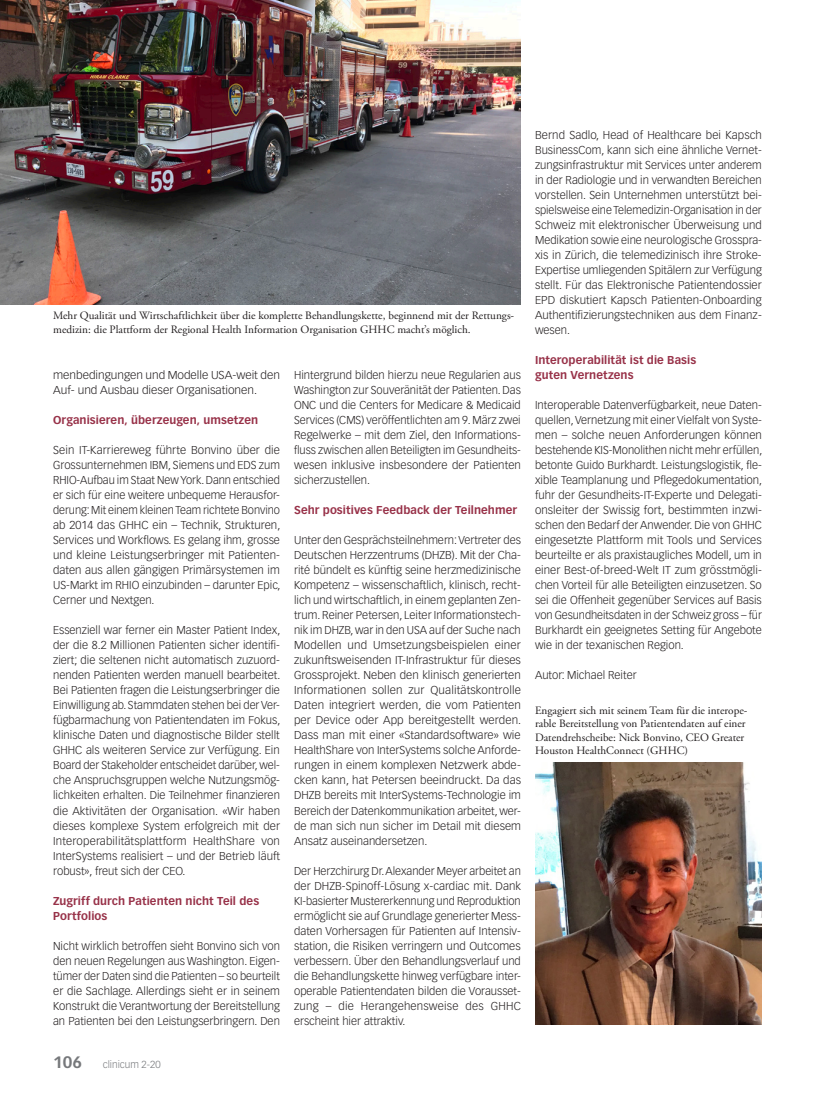
<style>
.page{position:relative;width:815px;height:1099px;background:#fff}
.page>*{position:absolute;margin:0;border:0;box-sizing:border-box;transform-origin:0 0}
.Lauftext{font:300 11.25px/15px "Vectora LT Std";color:#231f20;text-align:justify}
.Legende{font:11.25px/13.5px "Adobe Garamond Pro";color:#231f20}
.ZT_MM{font:700 11.25px/15px "Vectora LT Std";letter-spacing:.005em;color:#983249}
.Lauftext-2{font:300 11.25px/15px "Vectora LT Std";color:#231f20;scale:1.05 1}
.t1{font:300 10px "Vectora LT Std";color:#76787b}
.s1{font-weight:700;font-size:16.25px}
</style>
<div class="page">
<img style="left:535px;top:762px;width:227px;height:262px">
<img style="left:0;top:0;width:521px;height:304px">
<p class="Legende" style="left:53px;top:309px;width:463px">Mehr Qualität und Wirtschaftlichkeit über die komplette Behandlungskette, beginnend mit der Rettungs&shy;medizin: die Plattform der Regional Health Information Organisation GHHC macht’s möglich.</p>
<p class="Lauftext-2" style="left:53px;top:368px;width:217px">menbedingungen und Modelle USA-weit den<br>Auf- und Ausbau dieser Organisationen.</p>
<p class="ZT_MM" style="left:53px;top:413px;width:207px">Organisieren, überzeugen, umsetzen</p>
<p class="Lauftext" style="left:53px;top:443px;width:229px">Sein IT-Karriereweg führte Bonvino über die Grossunternehmen IBM, Siemens und EDS zum RHIO-Aufbau im Staat New York. Dann entschied er sich für eine weitere unbequeme Herausfor&shy;derung: Mit einem kleinen Team richtete Bonvino ab 2014 das GHHC ein – Technik, Strukturen, Services und Workflows. Es gelang ihm, grosse und kleine Leistungserbringer mit Patienten&shy;daten aus allen gängigen Primärsystemen im US-Markt im RHIO einzubinden – darunter Epic, Cerner und Nextgen.</p>
<p class="Lauftext" style="left:53px;top:623px;width:229px">Essenziell war ferner ein Master Patient Index, der die 8.2 Millionen Patienten sicher identifi&shy;ziert; die seltenen nicht automatisch zuzuord&shy;nenden Patienten werden manuell bearbeitet.<br>Bei Patienten fragen die Leistungserbringer die Einwilligung ab. Stammdaten stehen bei der Ver&shy;fügbarmachung von Patientendaten im Fokus, klinische Daten und diagnostische Bilder stellt GHHC als weiteren Service zur Verfügung. Ein Board der Stakeholder entscheidet darüber, wel&shy;che Anspruchsgruppen welche Nutzungsmög&shy;lichkeiten erhalten. Die Teilnehmer finanzieren die Aktivitäten der Organisation. «Wir haben dieses komplexe System erfolgreich mit der Interoperabilitätsplattform HealthShare von InterSystems realisiert – und der Betrieb läuft robust», freut sich der CEO.</p>
<p class="ZT_MM" style="left:53px;top:893px;width:208px">Zugriff durch Patienten nicht Teil des<br>Portfolios</p>
<p class="Lauftext" style="left:53px;top:938px;width:228px">Nicht wirklich betroffen sieht Bonvino sich von den neuen Regelungen aus Washington. Eigen&shy;tümer der Daten sind die Patienten – so beurteilt er die Sachlage. Allerdings sieht er in seinem Konstrukt die Verantwortung der Bereitstellung an Patienten bei den Leistungserbringern. Den</p>
<p class="t1" style="left:53px;top:1058px;width:109px"><span class="s1">106</span> clinicum 2-20</p>
<p class="Lauftext" style="left:294px;top:368px;width:228px">Hintergrund bilden hierzu neue Regularien aus Washington zur Souveränität der Patienten. Das ONC und die Centers for Medicare &amp; Medicaid Services (CMS) veröffentlichten am 9. März zwei Regelwerke – mit dem Ziel, den Informations&shy;fluss zwischen allen Beteiligten im Gesundheits&shy;wesen inklusive insbesondere der Patienten sicherzustellen.</p>
<p class="ZT_MM" style="left:294px;top:503px;width:224px">Sehr positives Feedback der Teilnehmer</p>
<p class="Lauftext" style="left:294px;top:533px;width:229px">Unter den Gesprächsteilnehmern: Vertreter des Deutschen Herzzentrums (DHZB). Mit der Cha&shy;rité bündelt es künftig seine herzmedizinische Kompetenz – wissenschaftlich, klinisch, recht&shy;lich und wirtschaftlich, in einem geplanten Zen&shy;trum. Reiner Petersen, Leiter Informationstech&shy;nik im DHZB, war in den USA auf der Suche nach Modellen und Umsetzungsbeispielen einer zukunftsweisenden IT-Infrastruktur für dieses Grossprojekt. Neben den klinisch generierten Informationen sollen zur Qualitätskontrolle Daten integriert werden, die vom Patienten per Device oder App bereitgestellt werden.<br>Dass man mit einer «Standardsoftware» wie HealthShare von InterSystems solche Anforde&shy;rungen in einem komplexen Netzwerk abde&shy;cken kann, hat Petersen beeindruckt. Da das DHZB bereits mit InterSystems-Technologie im Bereich der Datenkommunikation arbeitet, wer&shy;de man sich nun sicher im Detail mit diesem Ansatz auseinandersetzen.</p>
<p class="Lauftext" style="left:294px;top:863px;width:228px">Der Herzchirurg Dr. Alexander Meyer arbeitet an der DHZB-Spinoff-Lösung x-cardiac mit. Dank KI-basierter Mustererkennung und Reproduktion ermöglicht sie auf Grundlage generierter Mess&shy;daten Vorhersagen für Patienten auf Intensiv&shy;station, die Risiken verringern und Outcomes verbessern. Über den Behandlungsverlauf und die Behandlungskette hinweg verfügbare inter&shy;operable Patientendaten bilden die Vorausset&shy;zung – die Herangehensweise des GHHC erscheint hier attraktiv.</p>
<p class="Lauftext" style="left:535px;top:128px;width:228px">Bernd Sadlo, Head of Healthcare bei Kapsch BusinessCom, kann sich eine ähnliche Vernet&shy;zungsinfrastruktur mit Services unter anderem in der Radiologie und in verwandten Bereichen vorstellen. Sein Unternehmen unterstützt bei&shy;spielsweise eine Telemedizin-Organisation in der Schweiz mit elektronischer Überweisung und Medikation sowie eine neurologische Grosspra&shy;xis in Zürich, die telemedizinisch ihre Stroke-Expertise umliegenden Spitälern zur Verfügung stellt. Für das Elektronische Patientendossier EPD diskutiert Kapsch Patienten-Onboarding Authentifizierungstechniken aus dem Finanz&shy;wesen.</p>
<p class="ZT_MM" style="left:535px;top:353px;width:163px">Interoperabilität ist die Basis guten Vernetzens</p>
<p class="Lauftext" style="left:535px;top:398px;width:229px">Interoperable Datenverfügbarkeit, neue Daten&shy;quellen, Vernetzung mit einer Vielfalt von Syste&shy;men – solche neuen Anforderungen können bestehende KIS-Monolithen nicht mehr erfüllen, betonte Guido Burkhardt. Leistungslogistik, fle&shy;xible Teamplanung und Pflegedokumentation, fuhr der Gesundheits-IT-Experte und Delegati&shy;onsleiter der Swissig fort, bestimmten inzwi&shy;schen den Bedarf der Anwender. Die von GHHC eingesetzte Plattform mit Tools und Services beurteilte er als praxistaugliches Modell, um in einer Best-of-breed-Welt IT zum grösstmögli&shy;chen Vorteil für alle Beteiligten einzusetzen. So sei die Offenheit gegenüber Services auf Basis von Gesundheitsdaten in der Schweiz gross – für Burkhardt ein geeignetes Setting für Angebote wie in der texanischen Region.</p>
<p class="Lauftext" style="left:535px;top:668px;width:103px">Autor: Michael Reiter</p>
<p class="Legende" style="left:535px;top:704px;width:214px">Engagiert sich mit seinem Team für die interope&shy;rable Bereitstellung von Patientendaten auf einer Datendrehscheibe: Nick Bonvino, CEO Greater Houston HealthConnect (GHHC)</p>
</div>
